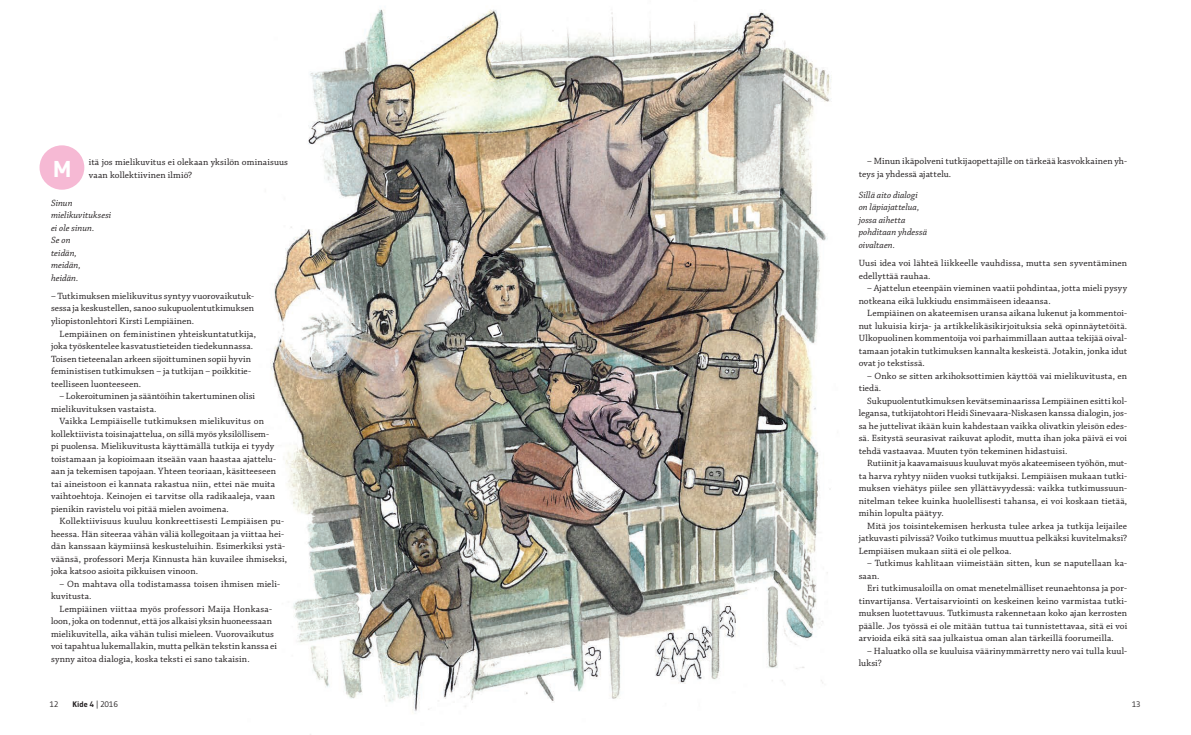
<style>
.page{position:relative;width:1191px;height:735px;background:#fff}
.page>*{position:absolute;margin:0;border:0;box-sizing:border-box;transform-origin:0 0}
.t1{font:700 22.9px "Gudea";color:#fff}
.Leipäteksti{font:9.5px/12.5px "Chaparral Pro";letter-spacing:.015em;color:#231f20}
.Leipäensi{font:9.5px/12.5px "Chaparral Pro";letter-spacing:.015em;color:#231f20;text-align:justify}
.Leipäteksti-2{font:italic 9.5px "Chaparral Pro";letter-spacing:.005em;color:#231f20}
.t2{font:700 8px "Gudea";color:#231f20}
.t3{font:8px "Gudea";color:#231f20}
.s1{font-weight:400}
</style>
<div class="page">
<img style="left:270px;top:9px;width:562px;height:703px">
<div style="left:40px;top:145px;width:44px;height:45px;background:#f6b9d4;border-radius:50%"></div>
<p class="t1" style="left:54px;top:154px;width:18px">M</p>
<p class="Leipäteksti" style="left:858px;top:155px;width:270px;text-indent:9px">– Minun ikäpolveni tutkijaopettajille on tärkeää kasvokkainen yh&shy;teys ja yhdessä ajattelu.</p>
<p class="Leipäteksti-2" style="left:858px;top:189px;width:61px">Sillä aito dialogi</p>
<p class="Leipäteksti-2" style="left:858px;top:202px;width:62px">on läpiajattelua,</p>
<p class="Leipäteksti-2" style="left:858px;top:214px;width:48px">jossa aihetta</p>
<p class="Leipäteksti-2" style="left:858px;top:227px;width:70px">pohditaan yhdessä</p>
<p class="Leipäteksti-2" style="left:858px;top:239px;width:38px">oivaltaen.</p>
<p class="Leipäensi" style="left:858px;top:257px;width:270px">Uusi idea voi lähteä liikkeelle vauhdissa, mutta sen syventäminen edellyttää rauhaa.</p>
<p class="Leipäteksti" style="left:858px;top:282px;width:270px;text-indent:9px">– Ajattelun eteenpäin vieminen vaatii pohdintaa, jotta mieli pysyy notkeana eikä lukkiudu ensimmäiseen ideaansa.</p>
<p class="Leipäteksti" style="left:858px;top:307px;width:270px;text-align:justify;text-indent:9px">Lempiäinen on akateemisen uransa aikana lukenut ja kommentoi&shy;nut lukuisia kirja- ja artikkelikäsikirjoituksia sekä opinnäytetöitä.<br>Ulkopuolinen kommentoija voi parhaimmillaan auttaa tekijää oival&shy;tamaan jotakin tutkimuksen kannalta keskeistä. Jotakin, jonka idut ovat jo tekstissä.</p>
<p class="Leipäteksti" style="left:858px;top:369px;width:270px;text-indent:9px">– Onko se sitten arkihoksottimien käyttöä vai mielikuvitusta, en tiedä.</p>
<p class="Leipäteksti" style="left:858px;top:394px;width:270px;text-align:justify;text-indent:9px">Sukupuolentutkimuksen kevätseminaarissa Lempiäinen esitti kol&shy;legansa, tutkijatohtori Heidi Sinevaara-Niskasen kanssa dialogin, jos&shy;sa he juttelivat ikään kuin kahdestaan vaikka olivatkin yleisön edes&shy;sä. Esitystä seurasivat raikuvat aplodit, mutta ihan joka päivä ei voi tehdä vastaavaa. Muuten työn tekeminen hidastuisi.</p>
<p class="Leipäteksti" style="left:858px;top:457px;width:270px;text-align:justify;text-indent:9px">Rutiinit ja kaavamaisuus kuuluvat myös akateemiseen työhön, mut&shy;ta harva ryhtyy niiden vuoksi tutkijaksi. Lempiäisen mukaan tutki&shy;muksen viehätys piilee sen yllättävyydessä: vaikka tutkimussuun&shy;nitelman tekee kuinka huolellisesti tahansa, ei voi koskaan tietää, mihin lopulta päätyy.</p>
<p class="Leipäteksti" style="left:858px;top:519px;width:270px;text-align:justify;text-indent:9px">Mitä jos toisintekemisen herkusta tulee arkea ja tutkija leijailee jatkuvasti pilvissä? Voiko tutkimus muuttua pelkäksi kuvitelmaksi?<br>Lempiäisen mukaan siitä ei ole pelkoa.</p>
<p class="Leipäteksti" style="left:858px;top:557px;width:270px;text-indent:9px">– Tutkimus kahlitaan viimeistään sitten, kun se naputellaan ka&shy;saan.</p>
<p class="Leipäteksti" style="left:858px;top:582px;width:270px;text-align:justify;text-indent:9px">Eri tutkimusaloilla on omat menetelmälliset reunaehtonsa ja por&shy;tinvartijansa. Vertaisarviointi on keskeinen keino varmistaa tutki&shy;muksen luotettavuus. Tutkimusta rakennetaan koko ajan kerrosten päälle. Jos työssä ei ole mitään tuttua tai tunnistettavaa, sitä ei voi arvioida eikä sitä saa julkaistua oman alan tärkeillä foorumeilla.</p>
<p class="Leipäteksti" style="left:858px;top:644px;width:270px;text-indent:9px">– Haluatko olla se kuuluisa väärinymmärretty nero vai tulla kuul&shy;luksi?</p>
<p class="t3" style="left:50px;top:698px;width:10px">12</p>
<p class="t2" style="left:73px;top:698px;width:47px">Kide 4 <span class="s1">| 2016</span></p>
<p class="t3" style="left:1132px;top:698px;width:10px">13</p>
<p class="Leipäteksti" style="left:89px;top:156px;width:201px">itä jos mielikuvitus ei olekaan yksilön ominaisuus vaan kollektiivinen ilmiö?</p>
<p class="Leipäteksti-2" style="left:51px;top:197px;width:23px">Sinun</p>
<p class="Leipäteksti-2" style="left:51px;top:210px;width:62px">mielikuvituksesi</p>
<p class="Leipäteksti-2" style="left:51px;top:222px;width:45px">ei ole sinun.</p>
<p class="Leipäteksti-2" style="left:51px;top:235px;width:21px">Se on</p>
<p class="Leipäteksti-2" style="left:51px;top:247px;width:27px">teidän,</p>
<p class="Leipäteksti-2" style="left:51px;top:260px;width:31px">meidän,</p>
<p class="Leipäteksti-2" style="left:51px;top:272px;width:29px">heidän.</p>
<p class="Leipäensi" style="left:51px;top:290px;width:205px">– Tutkimuksen mielikuvitus syntyy vuorovaikutuk&shy;sessa ja keskustellen, sanoo sukupuolentutkimuksen yliopistonlehtori Kirsti Lempiäinen.</p>
<p class="Leipäteksti" style="left:51px;top:327px;width:207px;text-indent:9px">Lempiäinen on feministinen yhteiskuntatutkija, joka työskentelee kasvatustieteiden tiedekunnassa.<br>Toisen tieteenalan arkeen sijoittuminen sopii hyvin feministisen tutkimuksen – ja tutkijan – poikkitie&shy;teelliseen luonteeseen.</p>
<p class="Leipäteksti" style="left:51px;top:390px;width:206px;text-indent:9px">– Lokeroituminen ja sääntöihin takertuminen olisi mielikuvituksen vastaista.</p>
<p class="Leipäteksti" style="left:51px;top:415px;width:227px;text-indent:9px">Vaikka Lempiäiselle tutkimuksen mielikuvitus on kollektiivista toisinajattelua, on sillä myös yksilöllisem&shy;pi puolensa. Mielikuvitusta käyttämällä tutkija ei tyydy toistamaan ja kopioimaan itseään vaan haastaa ajattelu&shy;aan ja tekemisen tapojaan. Yhteen teoriaan, käsitteeseen tai aineistoon ei kannata rakastua niin, ettei näe muita vaihtoehtoja. Keinojen ei tarvitse olla radikaaleja, vaan pienikin ravistelu voi pitää mielen avoimena.</p>
<p class="Leipäteksti" style="left:51px;top:515px;width:237px;text-indent:9px">Kollektiivisuus kuuluu konkreettisesti Lempiäisen pu&shy;heessa. Hän siteeraa vähän väliä kollegoitaan ja viittaa hei&shy;dän kanssaan käymiinsä keskusteluihin. Esimerkiksi ystä&shy;väänsä, professori Merja Kinnusta hän kuvailee ihmiseksi, joka katsoo asioita pikkuisen vinoon.</p>
<p class="Leipäteksti" style="left:51px;top:577px;width:231px;text-indent:9px">– On mahtava olla todistamassa toisen ihmisen mieli&shy;kuvitusta.</p>
<p class="Leipäteksti" style="left:51px;top:602px;width:227px;text-indent:9px">Lempiäinen viittaa myös professori Maija Honkasa&shy;loon, joka on todennut, että jos alkaisi yksin huoneessaan mielikuvitella, aika vähän tulisi mieleen. Vuorovaikutus voi tapahtua lukemallakin, mutta pelkän tekstin kanssa ei synny aitoa dialogia, koska teksti ei sano takaisin.</p>
</div>
